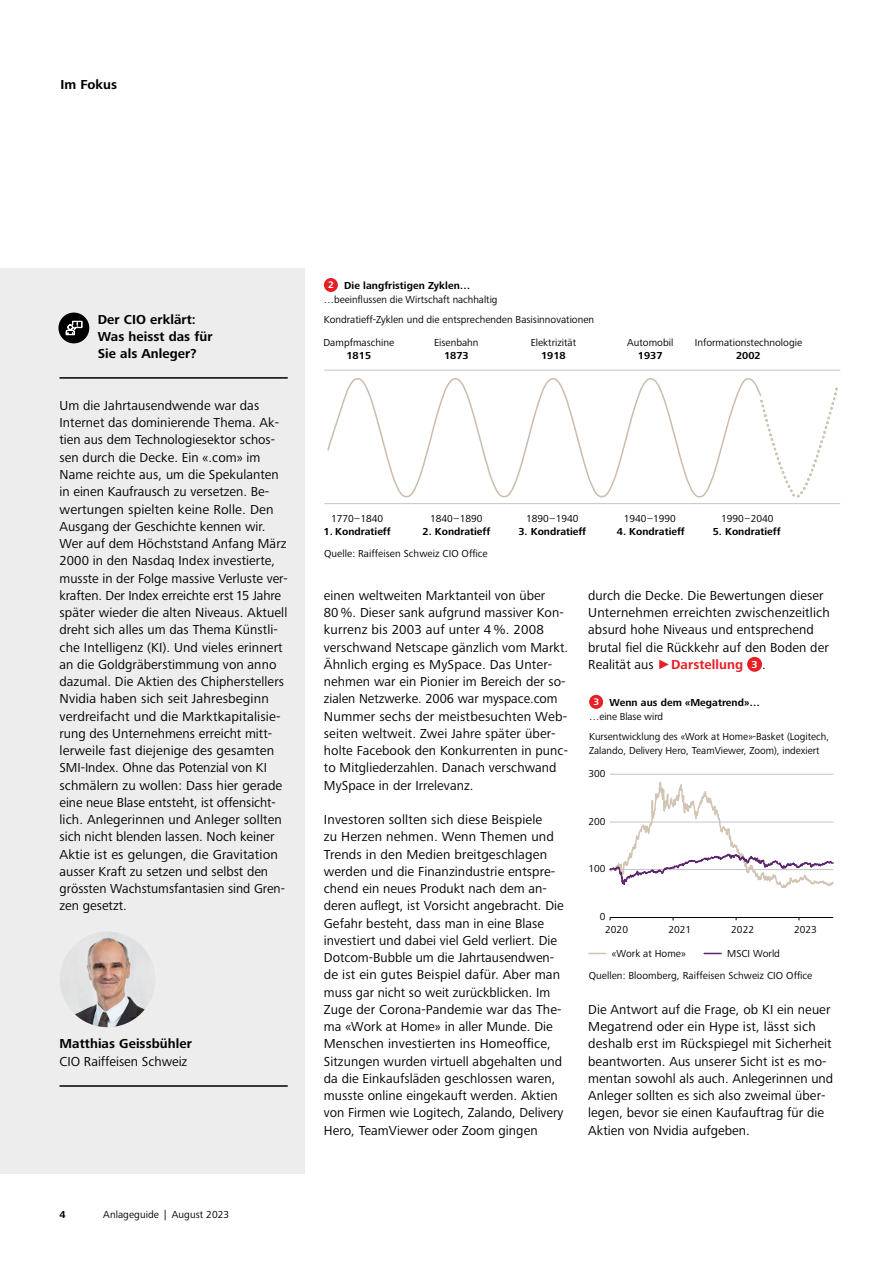
<style>
.page{position:relative;width:893px;height:1263px;background:#fff}
.page>*{position:absolute;margin:0;border:0;box-sizing:border-box;transform-origin:0 0}
.t1{font:13.5px/17.2px "Frutiger Next LTW1 G";letter-spacing:.005em;color:#000}
.t2{font:700 13.5px/17.2px "Frutiger Next LTW1 G";letter-spacing:.005em;color:#000}
.t3{font:10.5px/13.5px "Frutiger Next LTW1 G";color:#000}
.t4{font:700 10.5px/13.5px "Frutiger Next LTW1 G";color:#000}
.t5{font:10.5px "Frutiger Next LTW1 G";color:#020202}
.s1{font-weight:700;font-size:9.9px;color:#fff}
.s2{font-weight:700}
.s3{font-family:"Arial";color:#e82025}
.s4{font-weight:700;color:#e82025}
.s5{font-weight:700;font-size:10.5px;color:#fff}
.s6{font-size:9.9px;color:#fff}
.s7{font-weight:400}
</style>
<div class="page">
<div style="left:747px;top:657px;width:15px;height:15px;background:#e82025;border-radius:50%"></div>
<div style="left:0;top:268px;width:305px;height:906px;background:#ededed"></div>
<div style="left:58px;top:313px;width:31px;height:30px;background:#000;border-radius:50%"></div>
<svg style="left:66px;top:321px;width:16px;height:14px"></svg>
<hr style="left:60px;top:377px;width:228px;height:2px;background:#000">
<img style="left:60px;top:931px;width:95px;height:96px;border-radius:48px">
<hr style="left:60px;top:1085px;width:228px;height:2px;background:#000">
<div style="left:324px;top:278px;width:14px;height:14px;background:#e82025;border-radius:50%"></div>
<svg style="left:327px;top:378px;width:431px;height:120px"></svg>
<svg style="left:758px;top:387px;width:80px;height:110px"></svg>
<hr style="left:324px;top:370px;width:516px;height:1px;background:#c3c4c6">
<hr style="left:324px;top:503px;width:516px;height:1px;background:#c3c4c6">
<div style="left:589px;top:695px;width:14px;height:14px;background:#e82025;border-radius:50%"></div>
<hr style="left:610px;top:917px;width:223px;height:1px;background:#020202">
<svg style="left:610px;top:773px;width:223px;height:115px"></svg>
<svg style="left:589px;top:953px;width:17px;height:1px"></svg>
<svg style="left:704px;top:953px;width:17px;height:1px"></svg>
<p class="t2" style="left:61px;top:77px;width:58px">Im Fokus</p>
<p class="t2" style="left:98px;top:311px;width:116px">Der CIO erklärt:<br>Was heisst das für<br>Sie als Anleger?</p>
<p class="t1" style="left:60px;top:397px;width:230px">Um die Jahrtausendwende war das Internet das dominierende Thema. Ak&shy;tien aus dem Technologiesektor schos&shy;sen durch die Decke. Ein «.com» im Name reichte aus, um die Spekulanten in einen Kaufrausch zu versetzen. Be&shy;wertungen spielten keine Rolle. Den Ausgang der Geschichte kennen wir.<br>Wer auf dem Höchststand Anfang März 2000 in den Nasdaq Index investierte, musste in der Folge massive Verluste ver&shy;kraften. Der Index erreichte erst 15 Jahre später wieder die alten Niveaus. Aktuell dreht sich alles um das Thema Künstli&shy;che Intelligenz (KI). Und vieles erinnert an die Goldgräberstimmung von anno dazumal. Die Aktien des Chipherstellers Nvidia haben sich seit Jahresbeginn verdreifacht und die Marktkapitalisie&shy;rung des Unternehmens erreicht mitt&shy;lerweile fast diejenige des gesamten SMI-Index. Ohne das Potenzial von KI schmälern zu wollen: Dass hier gerade eine neue Blase entsteht, ist offensicht&shy;lich. Anlegerinnen und Anleger sollten sich nicht blenden lassen. Noch keiner Aktie ist es gelungen, die Gravitation ausser Kraft zu setzen und selbst den grössten Wachstumsfantasien sind Gren&shy;zen gesetzt.</p>
<p class="t2" style="left:60px;top:1035px;width:134px">Matthias Geissbühler</p>
<p class="t1" style="left:60px;top:1053px;width:129px">CIO Raiffeisen Schweiz</p>
<p class="t4" style="left:60px;top:1208px;width:8px">4</p>
<p class="t3" style="left:103px;top:1208px;width:127px">Anlageguide | August 2023</p>
<p class="t3" style="left:324px;top:279px;width:175px;text-indent:4px"><span class="s1">2</span> <span class="s2">Die langfristigen Zyklen… </span>…beeinflussen die Wirtschaft nachhaltig</p>
<p class="t3" style="left:324px;top:313px;width:272px">Kondratieff-Zyklen und die entsprechenden Basisinnovationen</p>
<p class="t3" style="left:323px;top:336px;width:72px">Dampfmaschine</p>
<p class="t3" style="left:434px;top:336px;width:46px">Eisenbahn</p>
<p class="t3" style="left:531px;top:336px;width:47px">Elektrizität</p>
<p class="t3" style="left:627px;top:336px;width:48px">Automobil</p>
<p class="t3" style="left:695px;top:336px;width:109px">Informationstechnologie</p>
<p class="t4" style="left:346px;top:349px;width:26px">1815</p>
<p class="t4" style="left:444px;top:349px;width:26px">1873</p>
<p class="t4" style="left:541px;top:349px;width:26px">1918</p>
<p class="t4" style="left:638px;top:349px;width:26px">1937</p>
<p class="t4" style="left:736px;top:349px;width:26px">2002</p>
<p class="t3" style="left:331px;top:512px;width:54px">1770–1840</p>
<p class="t4" style="left:324px;top:525px;width:69px">1. Kondratieff</p>
<p class="t4" style="left:422px;top:525px;width:69px">2. Kondratieff</p>
<p class="t4" style="left:518px;top:525px;width:69px">3. Kondratieff</p>
<p class="t4" style="left:617px;top:525px;width:69px">4. Kondratieff</p>
<p class="t4" style="left:713px;top:525px;width:69px">5. Kondratieff</p>
<p class="t3" style="left:430px;top:512px;width:54px">1840–1890</p>
<p class="t3" style="left:526px;top:512px;width:54px">1890–1940</p>
<p class="t3" style="left:624px;top:512px;width:54px">1940–1990</p>
<p class="t3" style="left:721px;top:512px;width:54px">1990–2040</p>
<p class="t3" style="left:324px;top:547px;width:165px">Quelle: Raiffeisen Schweiz CIO Office</p>
<p class="t1" style="left:324px;top:587px;width:246px">einen weltweiten Marktanteil von über 80%. Dieser sank aufgrund massiver Kon&shy;kurrenz bis 2003 auf unter 4%. 2008 verschwand Netscape gänzlich vom Markt.<br>Ähnlich erging es MySpace. Das Unter&shy;nehmen war ein Pionier im Bereich der so&shy;zialen Netzwerke. 2006 war myspace.com Nummer sechs der meistbesuchten Web&shy;seiten weltweit. Zwei Jahre später über&shy;holte Facebook den Konkurrenten in punc&shy;to Mitgliederzahlen. Danach verschwand MySpace in der Irrelevanz.</p>
<p class="t1" style="left:324px;top:811px;width:241px">Investoren sollten sich diese Beispiele<br>zu Herzen nehmen. Wenn Themen und Trends in den Medien breitgeschlagen werden und die Finanzindustrie entspre&shy;chend ein neues Produkt nach dem an&shy;deren auflegt, ist Vorsicht angebracht. Die Gefahr besteht, dass man in eine Blase investiert und dabei viel Geld verliert. Die Dotcom-Bubble um die Jahrtausendwen&shy;de ist ein gutes Beispiel dafür. Aber man muss gar nicht so weit zurückblicken. Im Zuge der Corona-Pandemie war das The&shy;ma «Work at Home» in aller Munde. Die Menschen investierten ins Homeoffice, Sitzungen wurden virtuell abgehalten und da die Einkaufsläden geschlossen waren, musste online eingekauft werden. Aktien von Firmen wie Logitech, Zalando, Delivery Hero, TeamViewer oder Zoom gingen</p>
<p class="t1" style="left:588px;top:587px;width:243px">durch die Decke. Die Bewertungen dieser Unternehmen erreichten zwischenzeitlich absurd hohe Niveaus und entsprechend brutal fiel die Rückkehr auf den Boden der Realität aus <span class="s3">►</span><span class="s4">Darstellung</span> <span class="s5">3</span> .</p>
<p class="t4" style="left:589px;top:696px;width:172px;text-indent:4px"><span class="s6">3</span> Wenn aus dem «Megatrend»… <span class="s7">…eine Blase wird</span></p>
<p class="t3" style="left:589px;top:730px;width:241px">Kursentwicklung des «Work at Home»-Basket (Logitech,<br>Zalando, Delivery Hero, TeamViewer, Zoom), indexiert</p>
<p class="t5" style="left:588px;top:767px;width:19px">300</p>
<p class="t5" style="left:588px;top:815px;width:19px">200</p>
<p class="t5" style="left:588px;top:863px;width:19px">100</p>
<p class="t5" style="left:600px;top:910px;width:7px">0</p>
<p class="t5" style="left:605px;top:923px;width:24px">2020</p>
<p class="t5" style="left:668px;top:923px;width:24px">2021</p>
<p class="t5" style="left:731px;top:923px;width:24px">2022</p>
<p class="t5" style="left:794px;top:923px;width:24px">2023</p>
<p class="t5" style="left:612px;top:947px;width:75px">«Work at Home»</p>
<p class="t5" style="left:727px;top:947px;width:54px">MSCI World</p>
<p class="t3" style="left:589px;top:969px;width:225px">Quellen: Bloomberg, Raiffeisen Schweiz CIO Office</p>
<p class="t1" style="left:588px;top:1001px;width:247px">Die Antwort auf die Frage, ob KI ein neuer Megatrend oder ein Hype ist, lässt sich deshalb erst im Rückspiegel mit Sicherheit beantworten. Aus unserer Sicht ist es mo&shy;mentan sowohl als auch. Anlegerinnen und Anleger sollten es sich also zweimal über&shy;legen, bevor sie einen Kaufauftrag für die Aktien von Nvidia aufgeben.</p>
</div>
